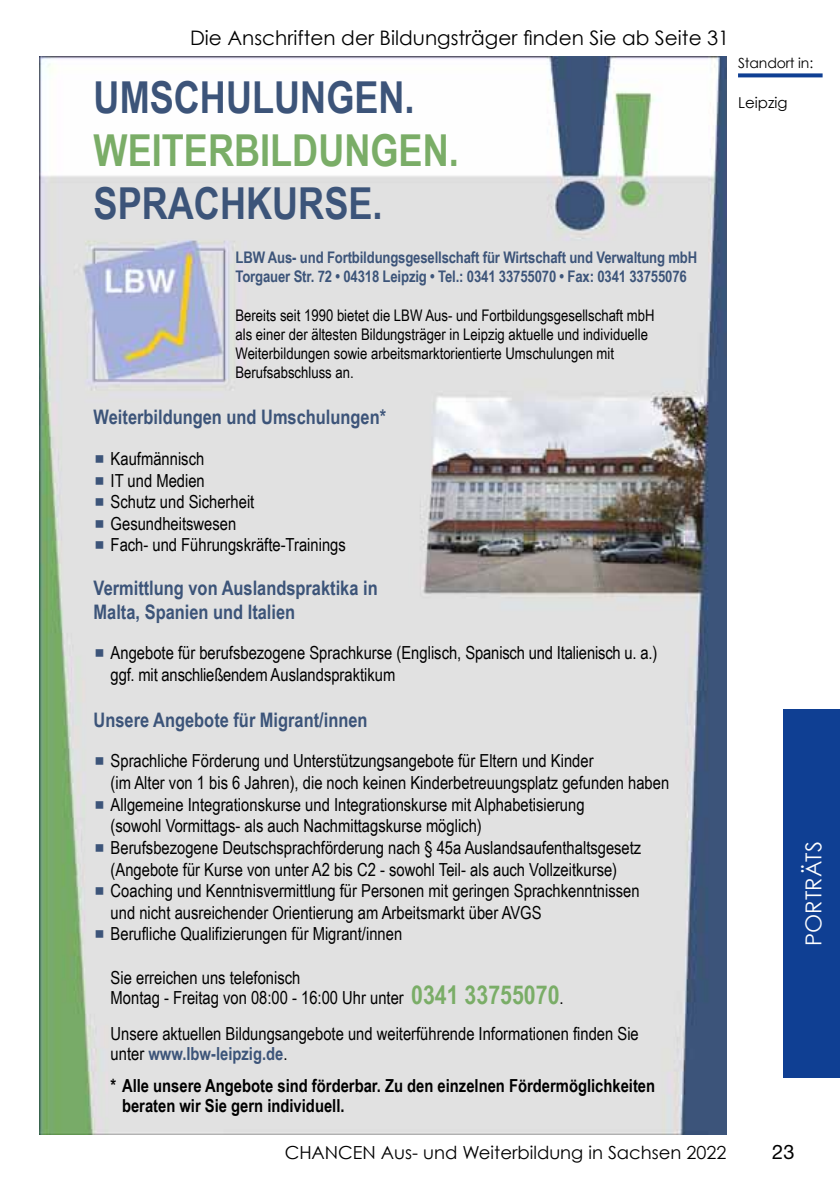
<style>
.page{position:relative;width:840px;height:1191px;background:#fff}
.page>*{position:absolute;margin:0;border:0;box-sizing:border-box;transform-origin:0 0}
.t1{font:700 44px "Arial Narrow";color:#3c5479}
.t2{font:700 44px "Arial Narrow";color:#7aad67}
.t3{font:22px "Century Gothic";letter-spacing:.005em;color:#fff}
.t4{font:700 20px/24px "Arial Narrow";color:#3c5479}
.t5{font:20px "Century Gothic";color:#000}
.t6{font:20px "Helvetica Neue";color:#000}
.t7{font:18px/21.6px "Arial Narrow";color:#000}
.t8{font:700 18px/20px "Arial Narrow";color:#000}
.t9{font:18px "Century Gothic";color:#000}
.t10{font:16px/19.2px "Arial Narrow";color:#000}
.t11{font:700 16px/19.2px "Arial Narrow";letter-spacing:-.01em;color:#3c5479}
.t12{font:15px "Century Gothic";color:#000}
.t13{font:14px "Century Gothic";letter-spacing:-.01em;color:#000}
.s1{font-weight:700;font-size:26px;color:#7aad67}
.s2{font-weight:700;color:#3c5479}
</style>
<div class="page">
<div style="left:782px;top:709px;width:57px;height:368px;background:#0f3f93"></div>
<img style="left:40px;top:57px;width:686px;height:1077px">
<svg style="left:738px;top:73px;width:84px;height:4px"></svg>
<svg style="left:96px;top:455px;width:7px;height:8px"></svg>
<svg style="left:96px;top:477px;width:7px;height:7px"></svg>
<svg style="left:96px;top:498px;width:7px;height:8px"></svg>
<svg style="left:96px;top:520px;width:7px;height:7px"></svg>
<svg style="left:96px;top:541px;width:7px;height:8px"></svg>
<svg style="left:96px;top:649px;width:7px;height:8px"></svg>
<svg style="left:96px;top:757px;width:7px;height:8px"></svg>
<svg style="left:96px;top:801px;width:7px;height:7px"></svg>
<svg style="left:96px;top:844px;width:7px;height:7px"></svg>
<svg style="left:96px;top:887px;width:7px;height:8px"></svg>
<svg style="left:96px;top:930px;width:7px;height:8px"></svg>
<p class="t5" style="left:190px;top:26px;width:540px">Die Anschriften der Bildungsträger finden Sie ab Seite 31</p>
<h1 class="t1" style="left:94px;top:72px;width:322px">UMSCHULUNGEN.</h1>
<h1 class="t2" style="left:94px;top:125px;width:366px">WEITERBILDUNGEN.</h1>
<h1 class="t1" style="left:94px;top:178px;width:290px">SPRACHKURSE.</h1>
<p class="t11" style="left:235px;top:247px;width:463px">LBW Aus- und Fortbildungsgesellschaft für Wirtschaft und Verwaltung mbH<br>Torgauer Str. 72 • 04318 Leipzig • Tel.: 0341 33755070 • Fax: 0341 33755076</p>
<p class="t10" style="left:235px;top:305px;width:420px">Bereits seit 1990 bietet die LBW Aus- und Fortbildungsgesellschaft mbH als einer der ältesten Bildungsträger in Leipzig aktuelle und individuelle Weiterbildungen sowie arbeitsmarktorientierte Umschulungen mit Berufsabschluss an.</p>
<p class="t4" style="left:94px;top:405px;width:294px">Weiterbildungen und Umschulungen*</p>
<p class="t7" style="left:111px;top:448px;width:236px">Kaufmännisch<br>IT und Medien<br>Schutz und Sicherheit<br>Gesundheitswesen<br>Fach- und Führungskräfte-Trainings</p>
<p class="t4" style="left:94px;top:575px;width:285px">Vermittlung von Auslandspraktika in<br>Malta, Spanien und Italien</p>
<p class="t7" style="left:111px;top:642px;width:548px">Angebote für berufsbezogene Sprachkurse (Englisch, Spanisch und Italienisch u. a.) ggf. mit anschließendem Auslandspraktikum</p>
<p class="t4" style="left:94px;top:707px;width:275px">Unsere Angebote für Migrant/innen</p>
<p class="t7" style="left:111px;top:750px;width:559px">Sprachliche Förderung und Unterstützungsangebote für Eltern und Kinder<br>(im Alter von 1 bis 6 Jahren), die noch keinen Kinderbetreuungsplatz gefunden haben Allgemeine Integrationskurse und Integrationskurse mit Alphabetisierung<br>(sowohl Vormittags- als auch Nachmittagskurse möglich)<br>Berufsbezogene Deutschsprachförderung nach § 45a Auslandsaufenthaltsgesetz (Angebote für Kurse von unter A2 bis C2 - sowohl Teil- als auch Vollzeitkurse)<br>Coaching und Kenntnisvermittlung für Personen mit geringen Sprachkenntnissen<br>und nicht ausreichender Orientierung am Arbeitsmarkt über AVGS<br>Berufliche Qualifizierungen für Migrant/innen</p>
<p class="t7" style="left:111px;top:967px;width:454px;line-height:20px">Sie erreichen uns telefonisch<br>Montag - Freitag von 08:00 - 16:00 Uhr unter <span class="s1">0341 33755070</span>.</p>
<p class="t7" style="left:111px;top:1023px;width:529px;line-height:20px">Unsere aktuellen Bildungsangebote und weiterführende Informationen finden Sie unter <span class="s2">www.lbw-leipzig.de</span>.</p>
<p class="t8" style="left:122px;top:1075px;width:534px;text-indent:-11px">* Alle unsere Angebote sind förderbar. Zu den einzelnen Fördermöglichkeiten beraten wir Sie gern individuell.</p>
<p class="t13" style="left:793px;top:54px;width:29px">e in:</p>
<p class="t13" style="left:737px;top:54px;width:77px">Standort in:</p>
<p class="t12" style="left:737px;top:93px;width:51px">Leipzig</p>
<p class="t3" style="left:799px;top:946px;width:104px;rotate:-90deg">Porträts</p>
<p class="t9" style="left:284px;top:1141px;width:443px">CHANCEN Aus- und Weiterbildung in Sachsen 2022</p>
<p class="t6" style="left:771px;top:1140px;width:24px">23</p>
</div>
